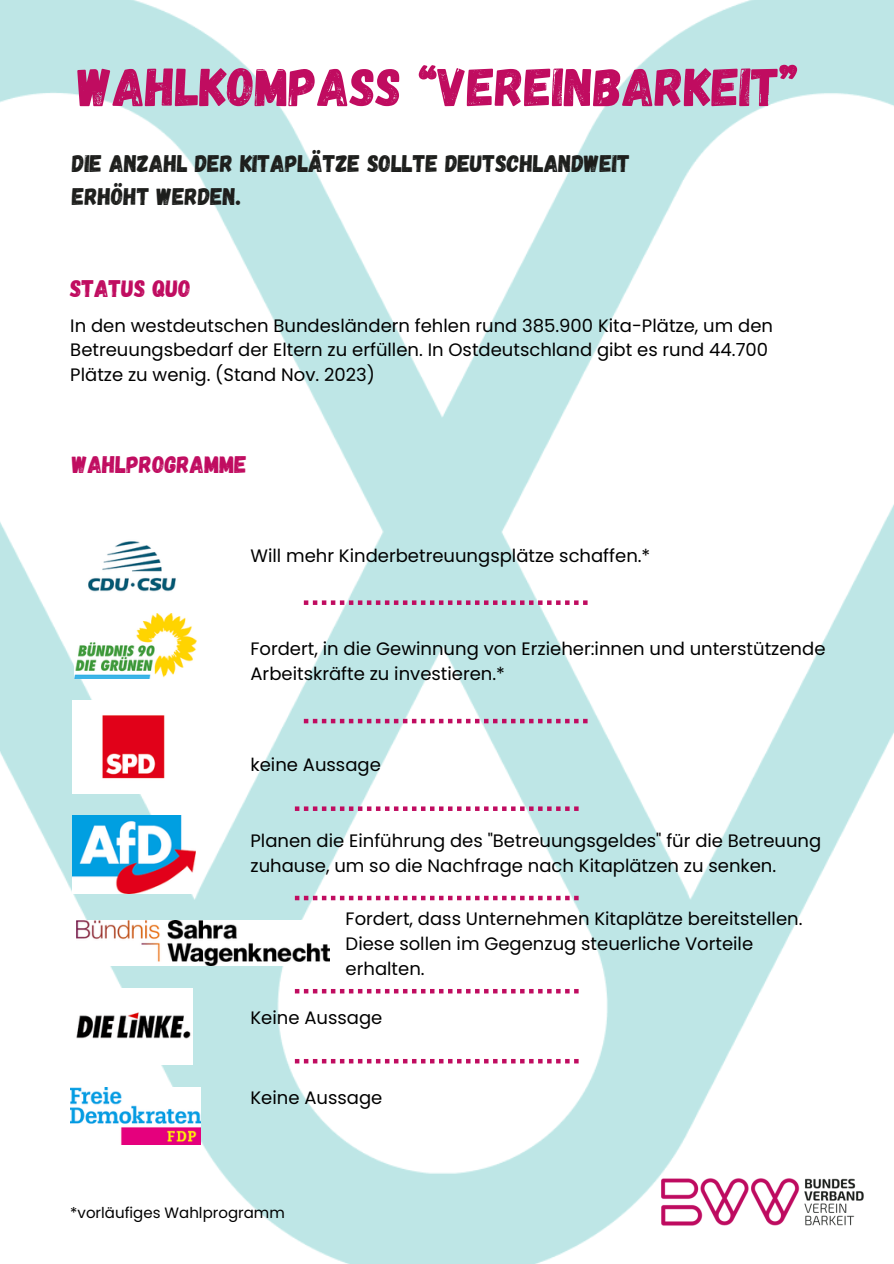
<style>
.page{position:relative;width:894px;height:1264px;background:#fff}
.page>*{position:absolute;margin:0;border:0;box-sizing:border-box;transform-origin:0 0}
.t1{font:53.85px "Gagalin";color:#c00c60}
.t2{font:24px/32.7px "Gagalin";color:#1d1e1c}
.t3{font:24px "Gagalin";color:#c00c60}
.t4{font:18px/24.8px "Poppins";color:#000}
.t5{font:15px "Poppins";color:#000}
</style>
<div class="page">
<img style="left:0;top:0;width:893px;height:1263px">
<img style="left:629px;top:1069px;width:264px;height:194px">
<img style="left:72px;top:700px;width:123px;height:93px">
<img style="left:70px;top:523px;width:123px;height:90px">
<img style="left:72px;top:815px;width:123px;height:78px">
<img style="left:77px;top:920px;width:253px;height:45px">
<img style="left:74px;top:613px;width:123px;height:65px">
<img style="left:70px;top:1087px;width:131px;height:56px">
<img style="left:72px;top:988px;width:120px;height:76px">
<svg style="left:304px;top:600px;width:283px;height:5px"></svg>
<svg style="left:304px;top:718px;width:283px;height:5px"></svg>
<svg style="left:295px;top:806px;width:283px;height:5px"></svg>
<svg style="left:295px;top:895px;width:283px;height:5px"></svg>
<svg style="left:295px;top:988px;width:283px;height:5px"></svg>
<svg style="left:295px;top:1058px;width:283px;height:5px"></svg>
<h2 class="t1" style="left:78px;top:52px;width:721px">WAHLKOMPASS “VEREINBARKEIT”</h2>
<h3 class="t2" style="left:72px;top:146px;width:559px">DIE ANZAHL DER KITAPLÄTZE SOLLTE DEUTSCHLANDWEIT<br>ERHÖHT WERDEN.</h3>
<h1 class="t3" style="left:70px;top:272px;width:122px">STATUS QUO</h1>
<h2 class="t4" style="left:70px;top:313px;width:704px">In den westdeutschen Bundesländern fehlen rund 385.900 Kita-Plätze, um den<br>Betreuungsbedarf der Eltern zu erfüllen. In Ostdeutschland gibt es rund 44.700<br>Plätze zu wenig. (Stand Nov. 2023)</h2>
<p class="t3" style="left:72px;top:448px;width:176px">WAHLPROGRAMME</p>
<h2 class="t4" style="left:250px;top:543px;width:401px">Will mehr Kinderbetreuungsplätze schaffen.*</h2>
<p class="t4" style="left:250px;top:636px;width:576px">Fordert, in die Gewinnung von Erzieher:innen und unterstützende<br>Arbeitskräfte zu investieren.*</p>
<p class="t4" style="left:250px;top:752px;width:132px">keine Aussage</p>
<h3 class="t4" style="left:250px;top:828px;width:572px">Planen die Einführung des "Betreuungsgeldes" für die Betreuung zuhause, um so die Nachfrage nach Kitaplätzen zu senken.</h3>
<p class="t4" style="left:345px;top:906px;width:458px">Fordert, dass Unternehmen Kitaplätze bereitstellen.<br>Diese sollen im Gegenzug steuerliche Vorteile erhalten.</p>
<h3 class="t4" style="left:250px;top:1004px;width:133px">Keine Aussage</h3>
<p class="t4" style="left:250px;top:1085px;width:133px">Keine Aussage</p>
<h3 class="t5" style="left:70px;top:1202px;width:216px">*vorläufiges Wahlprogramm</h3>
</div>
